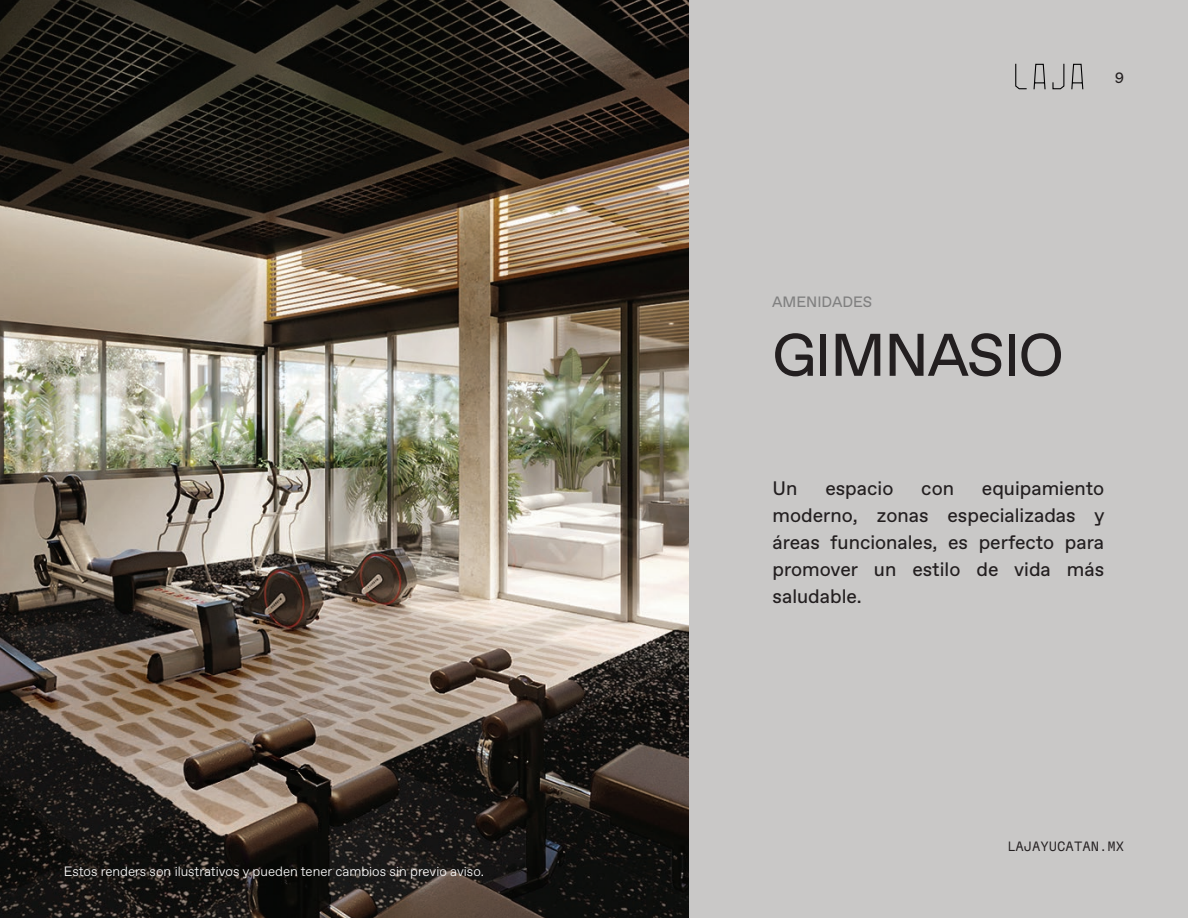
<style>
.page{position:relative;width:1188px;height:918px;background:#c9c8c7}
.page>*{position:absolute;margin:0;border:0;box-sizing:border-box;transform-origin:0 0}
.t1{font:60px "Favorit";letter-spacing:-.025em;color:#231f20}
.t2{font:19.5px/27px "Favorit";color:#231f20;text-align:justify}
.t3{font:15px "Favorit";color:#808080}
.t4{font:15px "Favorit";color:#231f20}
.t5{font:300 13.5px "Favorit";color:#fff}
.t6{font:300 13.5px "GT Flexa Mono";color:#231f20}
</style>
<div class="page">
<svg style="left:1034px;top:64px;width:12px;height:25px"></svg>
<svg style="left:1071px;top:64px;width:12px;height:25px"></svg>
<svg style="left:1015px;top:64px;width:12px;height:25px"></svg>
<svg style="left:1052px;top:64px;width:12px;height:25px"></svg>
<img style="left:0;top:0;width:689px;height:918px">
<p class="t5" style="left:64px;top:862px;width:422px">Estos renders son ilustrativos y pueden tener cambios sin previo aviso.</p>
<p class="t4" style="left:1115px;top:68px;width:11px">9</p>
<p class="t3" style="left:772px;top:292px;width:102px">AMENIDADES</p>
<h1 class="t1" style="left:772px;top:315px;width:293px">GIMNASIO</h1>
<p class="t2" style="left:773px;top:474px;width:334px;text-indent:209px">equipamiento moderno, zonas especializadas y áreas funcionales, es perfecto para promover un estilo de vida más saludable.</p>
<p class="t2" style="left:773px;top:474px;width:26px">Un</p>
<p class="t2" style="left:825px;top:474px;width:70px">espacio</p>
<p class="t2" style="left:921px;top:474px;width:34px">con</p>
<p class="t6" style="left:1007px;top:838px;width:119px">LAJAYUCATAN.MX</p>
</div>
